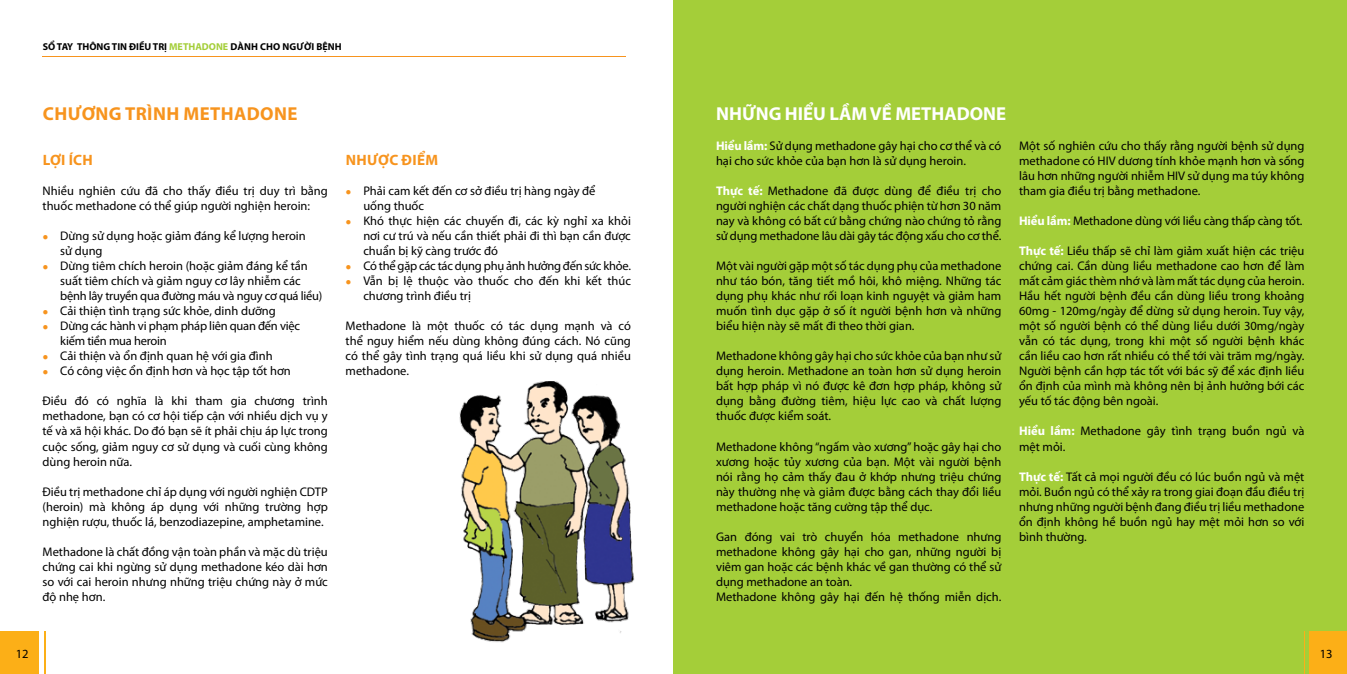
<style>
.page{position:relative;width:1347px;height:674px;background:#fff}
.page>*{position:absolute;margin:0;border:0;box-sizing:border-box;transform-origin:0 0}
.t1{font:700 18.75px "Myriad Pro";color:#fff}
.t2{font:700 18.75px "Myriad Pro";letter-spacing:.02em;color:#f7941e}
.t3{font:700 15px "Myriad Pro";letter-spacing:.02em;color:#f7941e}
.t4{font:12.5px/15px "Myriad Pro";color:#000;text-align:justify}
.t5{font:12.5px/15px "Myriad Pro";letter-spacing:-.02em;color:#000}
.t6{font:700 10px "Myriad Pro";color:#000}
.s1{color:#a4ce39}
.s2{font-family:"Times New Roman";font-size:10px;color:#f7941e}
.s3{font-weight:700;color:#fff}
</style>
<div class="page">
<div style="left:0;top:631px;width:38px;height:42px;background:#fcaf17"></div>
<hr style="left:44px;top:631px;width:1px;height:42px;background:#fcaf17">
<hr style="left:43px;top:56px;width:583px;height:1px;background:#f7941e">
<div style="left:673px;top:0;width:673px;height:673px;background:#a4ce39"></div>
<img style="left:459px;top:381px;width:176px;height:262px">
<div style="left:1309px;top:631px;width:37px;height:42px;background:#fcaf17"></div>
<hr style="left:1303px;top:631px;width:1px;height:42px;background:#fcaf17">
<p class="t6" style="left:43px;top:40px;width:300px">SỔ TAY THÔNG TIN ĐIỀU TRỊ <span class="s1">METHADONE</span> DÀNH CHO NG ƯỜI BỆNH</p>
<h1 class="t2" style="left:43px;top:101px;width:170px">CHƯƠNG TRÌNH METHADONE</h1>
<p class="t3" style="left:43px;top:150px;width:41px">LỢI ÍCH</p>
<p class="t4" style="left:43px;top:183px;width:287px">Nhiều nghiên cứu đã cho thấy điều trị duy trì bằng thuốc methadone có thể giúp người nghiện heroin:</p>
<p class="t4" style="left:60px;top:228px;width:247px;text-indent:-18px"><span class="s2">●</span> Dừng sử dụng hoặc giảm đáng kể lượng heroin sử dụng</p>
<p class="t4" style="left:60px;top:258px;width:264px;text-align:left;text-indent:-18px"><span class="s2">●</span> Dừng tiêm chích heroin (hoặc giảm đáng kể tần suất tiêm chích và giảm nguy cơ lây nhiễm các bệnh lây truyền qua đường máu và nguy cơ quá liều)</p>
<p class="t4" style="left:43px;top:303px;width:235px"><span class="s2">●</span> Cải thiện tình trạng sức khỏe, dinh dưỡng</p>
<p class="t5" style="left:60px;top:318px;width:241px;text-indent:-18px"><span class="s2">●</span> Dừng các hành vi phạm pháp liên quan đến việc kiếm tiền mua heroin</p>
<p class="t4" style="left:43px;top:348px;width:232px"><span class="s2">●</span> Cải thiện và ổn định quan hệ với gia đình</p>
<p class="t4" style="left:43px;top:363px;width:250px"><span class="s2">●</span> Có công việc ổn định hơn và học tập tốt hơn</p>
<p class="t4" style="left:43px;top:393px;width:287px">Điều đó có nghĩa là khi tham gia chương trình methadone, bạn có cơ hội tiếp cận với nhiều dịch vụ y tế và xã hội khác. Do đó bạn sẽ ít phải chịu áp lực trong cuộc sống, giảm nguy cơ sử dụng và cuối cùng không dùng heroin nữa.</p>
<p class="t4" style="left:43px;top:483px;width:287px">Điều trị methadone chỉ áp dụng với người nghiện CDTP (heroin) mà không áp dụng với những trường hợp nghiện rượu, thuốc lá, benzodiazepine, amphetamine.</p>
<p class="t4" style="left:43px;top:543px;width:287px">Methadone là chất đồng vận toàn phần và mặc dù triệu chứng cai khi ngừng sử dụng methadone kéo dài hơn so với cai heroin nhưng những triệu chứng này ở mức độ nhẹ hơn.</p>
<p class="t3" style="left:346px;top:150px;width:92px">NHƯỢC ĐIỂM</p>
<p class="t4" style="left:363px;top:183px;width:234px;text-indent:-18px"><span class="s2">●</span> Phải cam kết đến cơ sở điều trị hàng ngày để uống thuốc</p>
<p class="t4" style="left:363px;top:213px;width:269px;text-indent:-18px"><span class="s2">●</span> Khó thực hiện các chuyến đi, các kỳ nghỉ xa khỏi nơi cư trú và nếu cần thiết phải đi thì bạn cần được chuẩn bị kỹ càng trước đó</p>
<p class="t5" style="left:345px;top:258px;width:287px"><span class="s2">●</span> Có thể gặp các tác dụng phụ ảnh hưởng đến sức khỏe.</p>
<p class="t4" style="left:363px;top:273px;width:269px;text-indent:-18px"><span class="s2">●</span> Vẫn bị lệ thuộc vào thuốc cho đến khi kết thúc chương trình điều trị</p>
<p class="t4" style="left:345px;top:318px;width:287px">Methadone là một thuốc có tác dụng mạnh và có thể nguy hiểm nếu dùng không đúng cách. Nó cũng có thể gây tình trạng quá liều khi sử dụng quá nhiều methadone.</p>
<p class="t4" style="left:16px;top:645px;width:14px">12</p>
<h1 class="t1" style="left:716px;top:101px;width:126px">NHỮNG HIỂU LẦM</h1>
<h1 class="t1" style="left:870px;top:101px;width:54px">VỀ METHADONE</h1>
<p class="t4" style="left:716px;top:138px;width:287px"><span class="s3">HIỂU LẦM:</span> Sử dụng methadone gây hại cho cơ thể và có hại cho sức khỏe của bạn hơn là sử dụng heroin.</p>
<p class="t4" style="left:716px;top:183px;width:287px"><span class="s3">THỰC TẾ:</span> Methadone đã được dùng để điều trị cho người nghiện các chất dạng thuốc phiện từ hơn 30 năm nay và không có bất cứ bằng chứng nào chứng tỏ rằng sử dụng methadone lâu dài gây tác động xấu cho cơ thể.</p>
<p class="t4" style="left:716px;top:258px;width:287px">Một vài người gặp một số tác dụng phụ của methadone như táo bón, tăng tiết mồ hôi, khô miệng. Những tác dụng phụ khác như rối loạn kinh nguyệt và giảm ham muốn tình dục gặp ở số ít người bệnh hơn và những biểu hiện này sẽ mất đi theo thời gian.</p>
<p class="t4" style="left:716px;top:348px;width:287px">Methadone không gây hại cho sức khỏe của bạn như sử dụng heroin. Methadone an toàn hơn sử dụng heroin bất hợp pháp vì nó được kê đơn hợp pháp, không sử dụng bằng đường tiêm, hiệu lực cao và chất lượng thuốc được kiểm soát.</p>
<p class="t4" style="left:716px;top:438px;width:287px">Methadone không “ngấm vào xương” hoặc gây hại cho xương hoặc tủy xương của bạn. Một vài người bệnh nói rằng họ cảm thấy đau ở khớp nhưng triệu chứng này thường nhẹ và giảm được bằng cách thay đổi liều methadone hoặc tăng cường tập thể dục.</p>
<p class="t4" style="left:716px;top:528px;width:287px;text-align:left">Gan đóng vai trò chuyển hóa methadone nhưng methadone không gây hại cho gan, những người bị viêm gan hoặc các bệnh khác về gan thường có thể sử dụng methadone an toàn.<br>Methadone không gây hại đến hệ thống miễn dịch.</p>
<p class="t4" style="left:1019px;top:138px;width:287px">Một số nghiên cứu cho thấy rằng người bệnh sử dụng methadone có HIV dương tính khỏe mạnh hơn và sống lâu hơn những người nhiễm HIV sử dụng ma túy không tham gia điều trị bằng methadone.</p>
<p class="t4" style="left:1019px;top:213px;width:285px"><span class="s3">HIỂU LẦM:</span> Methadone dùng với liều càng thấp càng tốt.</p>
<p class="t4" style="left:1019px;top:243px;width:287px"><span class="s3">THỰC TẾ:</span> Liều thấp sẽ chỉ làm giảm xuất hiện các triệu chứng cai. Cần dùng liều methadone cao hơn để làm mất cảm giác thèm nhớ và làm mất tác dụng của heroin.<br>Hầu hết người bệnh đều cần dùng liều trong khoảng 60mg - 120mg/ngày để dừng sử dụng heroin. Tuy vậy, một số người bệnh có thể dùng liều dưới 30mg/ngày vẫn có tác dụng, trong khi một số người bệnh khác cần liều cao hơn rất nhiều có thể tới vài trăm mg/ngày.<br>Người bệnh cần hợp tác tốt với bác sỹ để xác định liều ổn định của mình mà không nên bị ảnh hưởng bới các yếu tố tác động bên ngoài.</p>
<p class="t4" style="left:1019px;top:423px;width:287px"><span class="s3">HIỂU LẦM:</span> Methadone gây tình trạng buồn ngủ và mệt mỏi.</p>
<p class="t4" style="left:1019px;top:468px;width:287px"><span class="s3">THỰC TẾ:</span> Tất cả mọi người đều có lúc buồn ngủ và mệt mỏi. Buồn ngủ có thể xảy ra trong giai đoạn đầu điều trị nhưng những người bệnh đang điều trị liều methadone ổn định không hề buồn ngủ hay mệt mỏi hơn so với bình thường.</p>
<p class="t4" style="left:1319px;top:646px;width:14px">13</p>
</div>
